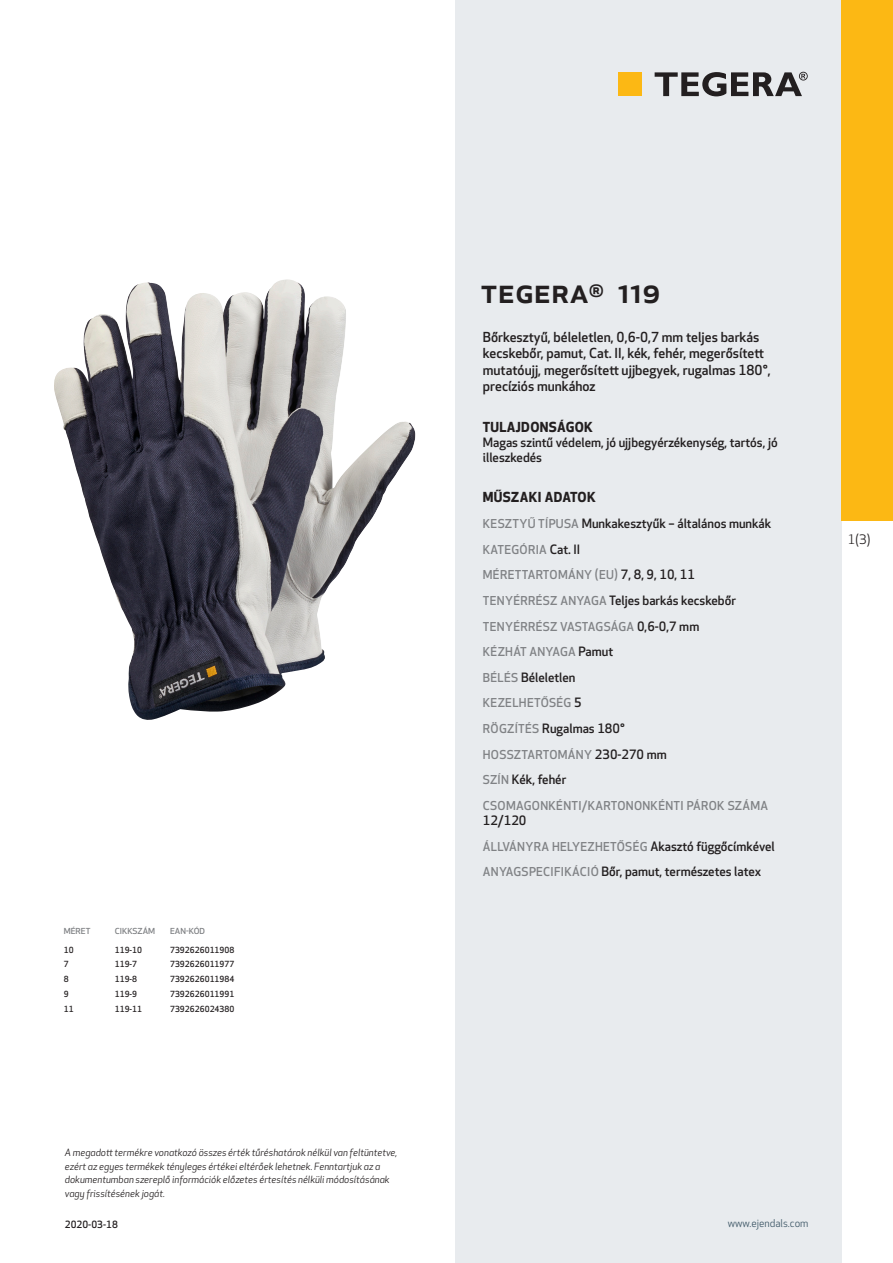
<style>
.page{position:relative;width:893px;height:1263px;background:#fff}
.page>*{position:absolute;margin:0;border:0;box-sizing:border-box;transform-origin:0 0}
.prodname{font:500 34.5px "Apex New";color:#231f20}
.Funktion_body{font:500 13.5px/16.5px "Apex New";color:#231f20}
.Funktion_body-2{font:700 13.5px "Apex New";letter-spacing:.025em;color:#231f20}
.t1{font:12.75px "Apex New";color:#231f20}
.Funktion_body-3{font:500 12.6px/15px "Apex New";color:#231f20}
.Funktion_body-4{font:500 12px "Apex New";letter-spacing:.025em;color:#808285}
.Funktion_body-5{font:500 12px "Apex New";letter-spacing:.005em;color:#808285}
.t2{font:10.5px "Apex New";color:#405968}
.t3{font:italic 9.75px/13.5px "Apex New";color:#231f20}
.Sidfot_datum{font:500 9.75px "Apex New";color:#231f20}
.ArticleTable_body{font:500 8.25px "Apex New";color:#231f20}
.ArticeTable_header{font:500 8.1px "Apex New";color:#808285;scale:1.06 1}
.s1{font-size:12px;color:#808285}
.s2{font-size:12.6px;color:#231f20}
</style>
<div class="page">
<div style="left:455px;top:0;width:387px;height:1263px;background:#e8ebee"></div>
<div style="left:842px;top:0;width:51px;height:520px;background:#fcb814"></div>
<img style="left:54px;top:282px;width:362px;height:438px">
<div style="left:618px;top:72px;width:24px;height:24px;background:#fcb814"></div>
<svg style="left:655px;top:72px;width:153px;height:24px"></svg>
<p class="ArticeTable_header" style="left:64px;top:925px;width:27px">MÉRET</p>
<p class="ArticeTable_header" style="left:115px;top:925px;width:40px">CIKKSZÁM</p>
<p class="ArticeTable_header" style="left:170px;top:925px;width:34px">EAN-KÓD</p>
<p class="ArticleTable_body" style="left:64px;top:944px;width:11px">10</p>
<p class="ArticleTable_body" style="left:115px;top:944px;width:29px">119-10</p>
<p class="ArticleTable_body" style="left:170px;top:944px;width:66px">7392626011908</p>
<p class="ArticleTable_body" style="left:64px;top:959px;width:6px">7</p>
<p class="ArticleTable_body" style="left:115px;top:959px;width:24px">119-7</p>
<p class="ArticleTable_body" style="left:170px;top:959px;width:66px">7392626011977</p>
<p class="ArticleTable_body" style="left:64px;top:973px;width:6px">8</p>
<p class="ArticleTable_body" style="left:115px;top:973px;width:24px">119-8</p>
<p class="ArticleTable_body" style="left:170px;top:973px;width:66px">7392626011984</p>
<p class="ArticleTable_body" style="left:64px;top:988px;width:6px">9</p>
<p class="ArticleTable_body" style="left:115px;top:988px;width:24px">119-9</p>
<p class="ArticleTable_body" style="left:170px;top:988px;width:66px">7392626011991</p>
<p class="ArticleTable_body" style="left:64px;top:1003px;width:11px">11</p>
<p class="ArticleTable_body" style="left:115px;top:1003px;width:29px">119-11</p>
<p class="ArticleTable_body" style="left:170px;top:1003px;width:66px">7392626024380</p>
<p class="t3" style="left:65px;top:1146px;width:334px">A megadott termékre vonatkozó összes érték tűréshatárok nélkül van feltüntetve, ezért az egyes termékek tényleges értékei eltérőek lehetnek. Fenntartjuk az a dokumentumban szereplő információk előzetes értesítés nélküli módosításának vagy frissítésének jogát.</p>
<p class="Sidfot_datum" style="left:65px;top:1218px;width:54px">2020-03-18</p>
<p class="prodname" style="left:480px;top:267px;width:182px">TEGERA<sup>®</sup> 119</p>
<p class="Funktion_body" style="left:483px;top:328px;width:289px">Bőrkesztyű, béleletlen, 0,6-0,7 mm teljes barkás kecskebőr, pamut, Cat. II, kék, fehér, megerősített mutatóujj, megerősített ujjbegyek, rugalmas 180°, precíziós munkához</p>
<p class="Funktion_body-2" style="left:483px;top:417px;width:112px">TULAJDONSÁGOK</p>
<p class="Funktion_body-3" style="left:483px;top:434px;width:296px">Magas szintű védelem, jó ujjbegyérzékenység, tartós, jó illeszkedés</p>
<p class="Funktion_body-2" style="left:483px;top:488px;width:114px">MŰSZAKI ADATOK</p>
<p class="Funktion_body-3" style="left:483px;top:516px;width:290px"><span class="s1">KESZTYŰ TÍPUSA</span> Munkakesztyűk – általános munkák</p>
<p class="Funktion_body-4" style="left:483px;top:541px;width:99px">KATEGÓRIA <span class="s2">Cat. II</span></p>
<p class="Funktion_body-4" style="left:483px;top:567px;width:214px">MÉRETTARTOMÁNY (EU) <span class="s2">7, 8, 9, 10, 11</span></p>
<p class="Funktion_body-3" style="left:483px;top:592px;width:255px"><span class="s1">TENYÉRRÉSZ ANYAGA</span> Teljes barkás kecskebőr</p>
<p class="Funktion_body-5" style="left:483px;top:618px;width:218px">TENYÉRRÉSZ VASTAGSÁGA <span class="s2">0,6-0,7 mm</span></p>
<p class="Funktion_body-4" style="left:483px;top:644px;width:132px">KÉZHÁT ANYAGA <span class="s2">Pamut</span></p>
<p class="Funktion_body-3" style="left:483px;top:669px;width:94px"><span class="s1">BÉLÉS</span> Béleletlen</p>
<p class="Funktion_body-4" style="left:483px;top:695px;width:100px">KEZELHETŐSÉG <span class="s2">5</span></p>
<p class="Funktion_body-3" style="left:483px;top:721px;width:143px"><span class="s1">RÖGZÍTÉS</span> Rugalmas 180°</p>
<p class="Funktion_body-4" style="left:483px;top:746px;width:185px">HOSSZTARTOMÁNY <span class="s2">230-270 mm</span></p>
<p class="Funktion_body-3" style="left:483px;top:772px;width:85px"><span class="s1">SZÍN</span> Kék, fehér</p>
<p class="Funktion_body-4" style="left:483px;top:797px;width:287px">CSOMAGONKÉNTI/KARTONONKÉNTI PÁROK SZÁMA</p>
<p class="Funktion_body-3" style="left:483px;top:813px;width:45px">12/120</p>
<p class="Funktion_body-4" style="left:483px;top:838px;width:293px">ÁLLVÁNYRA HELYEZHETŐSÉG <span class="s2">Akasztó függőcímkével</span></p>
<p class="Funktion_body-3" style="left:483px;top:864px;width:280px"><span class="s1">ANYAGSPECIFIKÁCIÓ</span> Bőr, pamut, természetes latex</p>
<p class="t1" style="left:848px;top:531px;width:24px">1(3)</p>
<p class="t2" style="left:728px;top:1217px;width:82px">www.ejendals.com</p>
</div>
